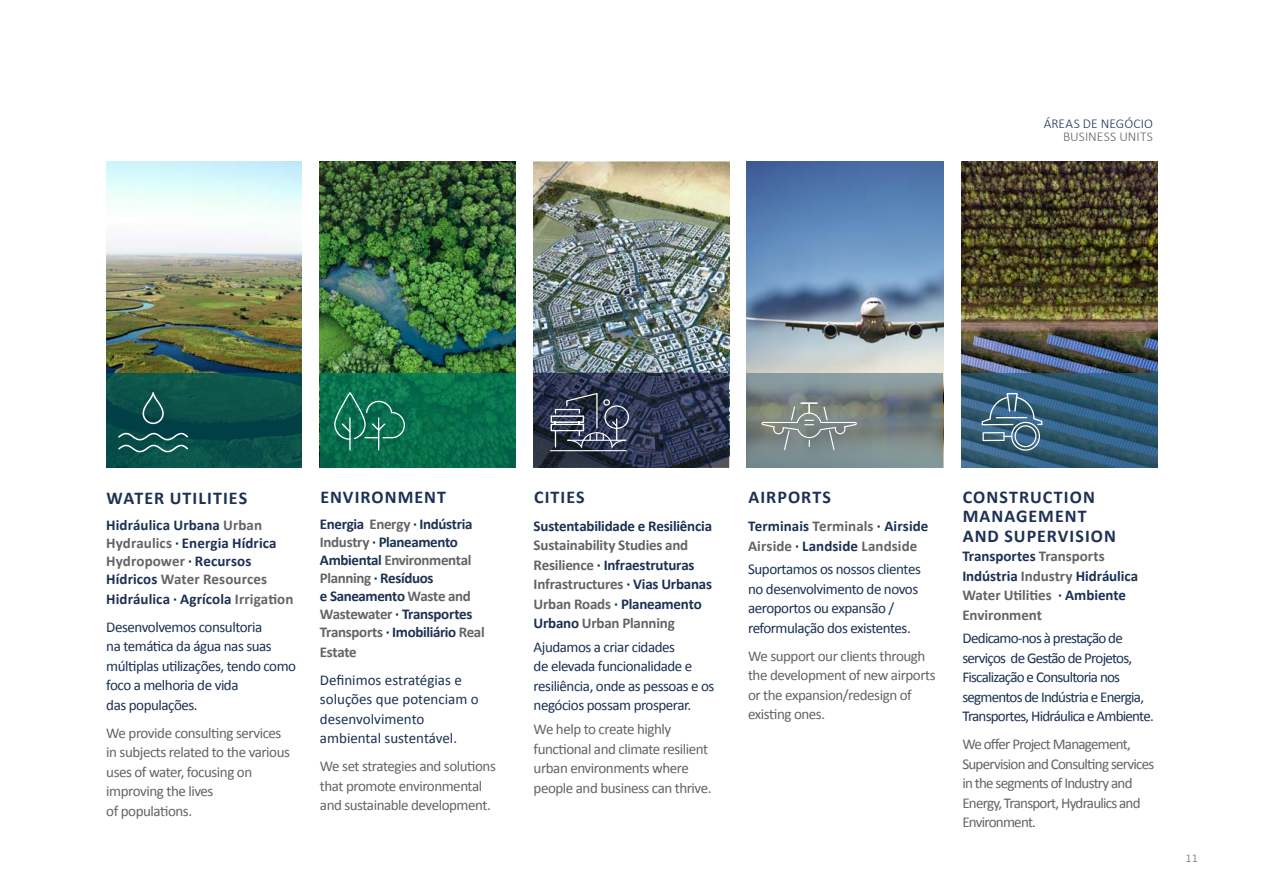
<style>
.page{position:relative;width:1263px;height:893px;background:#fff}
.page>*{position:absolute;margin:0;border:0;box-sizing:border-box;transform-origin:0 0}
.t1{font:700 18px/19.5px "Calibri";letter-spacing:.06em;color:#1c3154}
.t2{font:15px/19.5px "Calibri";letter-spacing:-.03em;color:#636466}
.t3{font:15px/19.5px "Calibri";letter-spacing:-.03em;color:#1c3154}
.t4{font:700 15px/19.5px "Calibri";letter-spacing:-.015em;color:#636466}
.t5{font:700 15px/18px "Calibri";letter-spacing:-.015em;color:#1c3154}
.t6{font:15px/19.5px "Calibri";letter-spacing:-.05em;color:#1c3154}
.t7{font:700 15px/18px "Calibri";letter-spacing:.005em;color:#1c3154}
.t8{font:15px/19.5px "Calibri";letter-spacing:-.05em;color:#636466}
.t9{font:15px/19.5px "Calibri";color:#1c3154}
.t10{font:300 13.5px "Calibri";letter-spacing:.01em;color:#1c3154}
.t11{font:300 13.5px "Calibri";color:#636466}
.t12{font:300 12px "Calibri";color:#636466}
.s1{color:#636466}
.s2{font-weight:700}
.s3{font-weight:700;color:#636466}
.s4{color:#1c3154}
</style>
<div class="page">
<img style="left:534px;top:162px;width:195px;height:306px">
<img style="left:747px;top:162px;width:196px;height:306px">
<img style="left:961px;top:162px;width:196px;height:306px">
<svg style="left:534px;top:373px;width:195px;height:94px"></svg>
<hr style="left:550px;top:450px;width:77px;height:1px;background:#fff">
<svg style="left:551px;top:393px;width:78px;height:55px"></svg>
<img style="left:106px;top:162px;width:196px;height:306px">
<svg style="left:106px;top:373px;width:196px;height:94px;fill:#0b5149"></svg>
<svg style="left:143px;top:392px;width:21px;height:32px"></svg>
<svg style="left:118px;top:433px;width:70px;height:19px"></svg>
<img style="left:320px;top:162px;width:196px;height:306px">
<svg style="left:320px;top:373px;width:196px;height:94px;fill:#076f4c"></svg>
<hr style="left:378px;top:417px;width:1px;height:33px;background:#fff">
<hr style="left:349px;top:417px;width:2px;height:33px;background:#fff">
<svg style="left:334px;top:392px;width:71px;height:48px"></svg>
<svg style="left:747px;top:373px;width:196px;height:94px"></svg>
<svg style="left:961px;top:373px;width:196px;height:94px"></svg>
<svg style="left:761px;top:403px;width:96px;height:47px"></svg>
<svg style="left:982px;top:393px;width:60px;height:58px"></svg>
<p class="t10" style="left:1044px;top:115px;width:111px">ÁREAS DE NEGÓCIO</p>
<p class="t11" style="left:1063px;top:129px;width:91px">BUSINESS UNITS</p>
<p class="t1" style="left:107px;top:487px;width:142px">WATER UTILITIES</p>
<p class="t7" style="left:106px;top:515px;width:172px">Hidráulica Urbana <span class="s1">Urban<br>Hydraulics</span> · Energia Hídrica<br><span class="s1">Hydropower</span> · Recursos<br>Hídricos <span class="s1">Water Resources</span></p>
<p class="t3" style="left:106px;top:584px;width:189px;line-height:28px"><span class="s2">Hidráulica · Agrícola</span> <span class="s3">Irrigation<br></span>Desenvolvemos consultoria</p>
<p class="t3" style="left:106px;top:636px;width:191px">na temática da água nas suas múltiplas utilizações, tendo como foco a melhoria de vida<br>das populações.</p>
<p class="t2" style="left:106px;top:722px;width:185px">We provide consulting services in subjects related to the various uses of water, focusing on improving the lives<br>of populations.</p>
<p class="t1" style="left:320px;top:486px;width:127px">ENVIRONMENT</p>
<p class="t5" style="left:320px;top:514px;width:166px">Energia <span class="s1">Energy</span> · Indústria<br><span class="s1">Industry</span> · Planeamento<br>Ambiental <span class="s1">Environmental<br>Planning</span> · Resíduos<br>e Saneamento <span class="s1">Waste and<br>Wastewater</span> · Transportes<br><span class="s1">Transports</span> · Imobiliário <span class="s1">Real</span></p>
<p class="t4" style="left:320px;top:641px;width:38px">Estate</p>
<p class="t9" style="left:320px;top:669px;width:160px">Definimos estratégias e soluções que potenciam o desenvolvimento ambiental sustentável.</p>
<p class="t2" style="left:320px;top:756px;width:177px">We set strategies and solutions that promote environmental and sustainable development.</p>
<p class="t1" style="left:534px;top:486px;width:52px">CITIES</p>
<p class="t5" style="left:534px;top:516px;width:180px">Sustentabilidade e Resiliência</p>
<p class="t4" style="left:534px;top:535px;width:180px">Sustainability Studies and<br>Resilience <span class="s4">· Infraestruturas<br></span>Infrastructures <span class="s4">· Vias Urbanas<br></span>Urban Roads <span class="s4">· Planeamento<br>Urbano</span> Urban Planning</p>
<p class="t3" style="left:534px;top:636px;width:182px">Ajudamos a criar cidades<br>de elevada funcionalidade e resiliência, onde as pessoas e os negócios possam prosperar.</p>
<p class="t2" style="left:534px;top:719px;width:179px">We help to create highly functional and climate resilient urban environments where people and business can thrive.</p>
<p class="t1" style="left:748px;top:486px;width:84px">AIRPORTS</p>
<p class="t7" style="left:748px;top:516px;width:182px;line-height:19.5px">Terminais <span class="s1">Terminals</span> · Airside<br><span class="s1">Airside</span> · Landside <span class="s1">Landside</span></p>
<p class="t3" style="left:748px;top:559px;width:174px">Suportamos os nossos clientes no desenvolvimento de novos aeroportos ou expansão / reformulação dos existentes.</p>
<p class="t2" style="left:748px;top:645px;width:189px">We support our clients through the development of new airports or the expansion/redesign of existing ones.</p>
<p class="t1" style="left:963px;top:486px;width:155px">CONSTRUCTION<br>MANAGEMENT<br>AND SUPERVISION</p>
<p class="t4" style="left:962px;top:546px;width:177px"><span class="s4">Transportes</span> Transports<br><span class="s4">Indústria</span> Industry <span class="s4">Hidráulica<br></span>Water Utilities <span class="s4">· Ambiente<br></span>Environment</p>
<p class="t6" style="left:962px;top:628px;width:193px">Dedicamo-nos à prestação de serviços de Gestão de Projetos,<br>Fiscalização e Consultoria nos segmentos de Indústria e Energia,<br>Transportes, Hidráulica e Ambiente.</p>
<p class="t8" style="left:962px;top:734px;width:193px">We offer Project Management,<br>Supervision and Consulting services in the segments of Industry and<br>Energy, Transport, Hydraulics and<br>Environment.</p>
<p class="t12" style="left:1185px;top:851px;width:14px">11</p>
</div>
